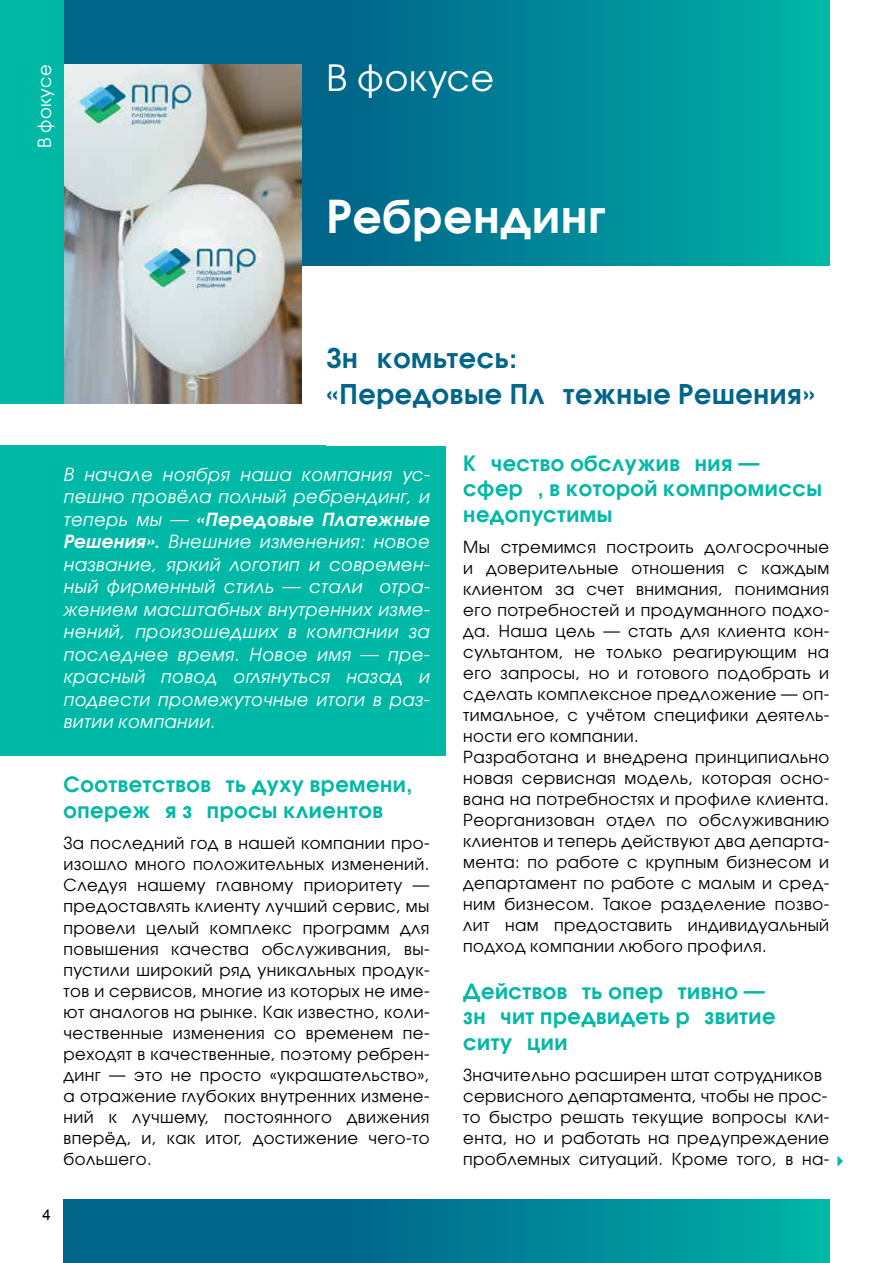
<style>
.page{position:relative;width:893px;height:1263px;background:#fff}
.page>*{position:absolute;margin:0;border:0;box-sizing:border-box;transform-origin:0 0}
.t1{font:600 45px "Avant Garde Gothic C";letter-spacing:.025em;color:#fff}
.t2{font:36px "Avant Garde Gothic C";letter-spacing:.025em;color:#fff}
.t3{font:600 27px/36px "Avant Garde Gothic C";letter-spacing:.025em;color:#006589}
.t4{font:600 21px/25.5px "Avant Garde Gothic C";letter-spacing:.025em;color:#00b8a6}
.t5{font:italic 18px/22.5px "Avant Garde Gothic C";letter-spacing:.025em;color:#fff;text-align:justify}
.t6{font:18px "Avant Garde Gothic C";letter-spacing:.025em;color:#fff}
.t7{font:16.5px/21px "Avant Garde Gothic C";letter-spacing:.025em;color:#000}
.t8{font:15px "Arial";color:#000}
.s1{font-weight:600}
</style>
<div class="page">
<div style="left:0;top:446px;width:446px;height:310px;background:#00b8a6"></div>
<svg style="left:64px;top:0;width:765px;height:266px;background:#008596"></svg>
<img style="left:64px;top:65px;width:238px;height:339px">
<svg style="left:64px;top:1199px;width:765px;height:64px;background:#007d93"></svg>
<div style="left:0;top:0;width:64px;height:404px;background:#00b8a6"></div>
<svg style="left:837px;top:1155px;width:6px;height:12px"></svg>
<p class="t6" style="left:37px;top:148px;width:85px;rotate:-90deg">В фокусе</p>
<h2 class="t2" style="left:326px;top:62px;width:169px">В фокусе</h2>
<h1 class="t1" style="left:326px;top:197px;width:281px">Ребрендинг</h1>
<h3 class="t3" style="left:326px;top:342px;width:490px">Знакомьтесь:<br>«Передовые Платежные Решения»</h3>
<p class="t5" style="left:64px;top:465px;width:368px">В начале ноября наша компания ус&shy;пешно провёла полный ребрендинг, и теперь мы — <span class="s1">«Передовые Платежные Решения».</span> Внешние изменения: новое название, яркий логотип и современ&shy;ный фирменный стиль — стали отра&shy;жением масштабных внутренних изме&shy;нений, произошедших в компании за последнее время. Новое имя — пре&shy;красный повод оглянуться назад и подвести промежуточные итоги в раз&shy;витии компании.</p>
<p class="t4" style="left:64px;top:773px;width:350px">Соответствовать духу времени, опережая запросы клиентов</p>
<p class="t7" style="left:64px;top:834px;width:367px;text-align:justify">За последний год в нашей компании про&shy;изошло много положительных изменений.<br>Следуя нашему главному приоритету — предоставлять клиенту лучший сервис, мы провели целый комплекс программ для повышения качества обслуживания, вы&shy;пустили широкий ряд уникальных продук&shy;тов и сервисов, многие из которых не име&shy;ют аналогов на рынке. Как известно, коли&shy;чественные изменения со временем пе&shy;реходят в качественные, поэтому ребрен&shy;динг — это не просто «украшательство», а отражение глубоких внутренних измене&shy;ний к лучшему, постоянного движения вперёд, и, как итог, достижение чего-то большего.</p>
<p class="t8" style="left:43px;top:1206px;width:10px">4</p>
<p class="t4" style="left:463px;top:451px;width:360px">Качество обслуживания — сфера, в которой компромиссы недопустимы</p>
<p class="t7" style="left:463px;top:537px;width:367px">Мы стремимся построить долгосрочные и доверительные отношения с каждым клиентом за счет внимания, понимания его потребностей и продуманного подхо&shy;да. Наша цель — стать для клиента кон&shy;сультантом, не только реагирующим на его запросы, но и готового подобрать и сделать комплексное предложение — оп&shy;тимальное, с учётом специфики деятель&shy;ности его компании.<br>Разработана и внедрена принципиально новая сервисная модель, которая осно&shy;вана на потребностях и профиле клиента.<br>Реорганизован отдел по обслуживанию клиентов и теперь действуют два департа&shy;мента: по работе с крупным бизнесом и департамент по работе с малым и сред&shy;ним бизнесом. Такое разделение позво&shy;лит нам предоставить индивидуальный подход компании любого профиля.</p>
<p class="t4" style="left:463px;top:979px;width:314px">Действовать оперативно — значит предвидеть развитие ситуации</p>
<p class="t7" style="left:463px;top:1065px;width:367px">Значительно расширен штат сотрудников сервисного департамента, чтобы не прос&shy;то быстро решать текущие вопросы кли&shy;ента, но и работать на предупреждение проблемных ситуаций. Кроме того, в на-</p>
</div>
